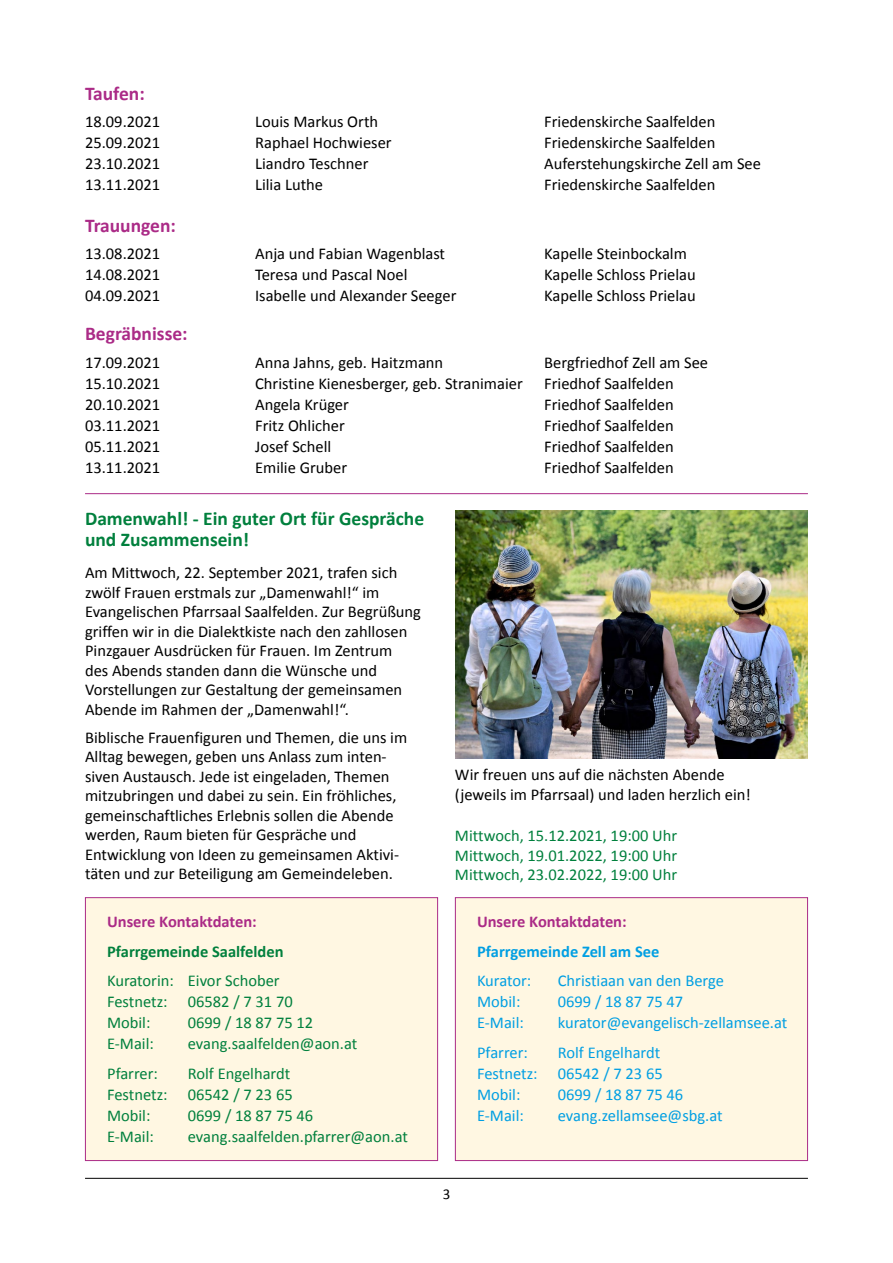
<style>
.page{position:relative;width:893px;height:1263px;background:#fff}
.page>*{position:absolute;margin:0;border:0;box-sizing:border-box;transform-origin:0 0}
.t1{font:700 19.5px/21px "Calibri";color:#00803d}
.t2{font:700 19.5px "Calibri";color:#ab2b87}
.t3{font:16.5px/19.5px "Calibri";color:#000}
.t4{font:16.5px/21px "Calibri";color:#00803d}
.t5{font:16.5px/21px "Calibri";color:#009fe3}
.t6{font:700 16.5px "Calibri";letter-spacing:-.005em;color:#ab2b87}
.t7{font:700 16.5px "Calibri";color:#00803d}
.t8{font:700 16.5px "Calibri";color:#009fe3}
.t9{font:15px "Calibri";color:#000}
</style>
<div class="page">
<hr style="left:85px;top:1178px;width:723px;height:1px;background:#000">
<div style="left:85px;top:898px;width:353px;height:262px;background:#fff7e2"></div>
<div style="left:85px;top:897px;width:353px;height:264px;border:1px solid #ab2b87"></div>
<div style="left:455px;top:898px;width:352px;height:262px;background:#fff7e2"></div>
<div style="left:455px;top:897px;width:353px;height:264px;border:1px solid #ab2b87"></div>
<hr style="left:85px;top:493px;width:723px;height:1px;background:#ab2b87">
<img style="left:455px;top:510px;width:353px;height:248px">
<p class="t2" style="left:85px;top:79px;width:61px">Taufen:</p>
<p class="t3" style="left:85px;top:111px;width:77px">18.09.2021</p>
<p class="t3" style="left:255px;top:111px;width:125px">Louis Markus Orth</p>
<p class="t3" style="left:544px;top:111px;width:173px">Friedenskirche Saalfelden</p>
<p class="t3" style="left:85px;top:132px;width:77px">25.09.2021</p>
<p class="t3" style="left:255px;top:132px;width:138px">Raphael Hochwieser</p>
<p class="t3" style="left:544px;top:132px;width:173px">Friedenskirche Saalfelden</p>
<p class="t3" style="left:85px;top:153px;width:77px">23.10.2021</p>
<p class="t3" style="left:255px;top:153px;width:115px">Liandro Teschner</p>
<p class="t3" style="left:544px;top:153px;width:218px">Auferstehungskirche Zell am See</p>
<p class="t3" style="left:85px;top:174px;width:77px">13.11.2021</p>
<p class="t3" style="left:255px;top:174px;width:69px">Lilia Luthe</p>
<p class="t3" style="left:544px;top:174px;width:173px">Friedenskirche Saalfelden</p>
<p class="t2" style="left:85px;top:212px;width:92px">Trauungen:</p>
<p class="t3" style="left:85px;top:243px;width:77px">13.08.2021</p>
<p class="t3" style="left:255px;top:243px;width:192px">Anja und Fabian Wagenblast</p>
<p class="t3" style="left:544px;top:243px;width:144px">Kapelle Steinbockalm</p>
<p class="t3" style="left:85px;top:264px;width:77px">14.08.2021</p>
<p class="t3" style="left:255px;top:264px;width:154px">Teresa und Pascal Noel</p>
<p class="t3" style="left:544px;top:264px;width:153px">Kapelle Schloss Prielau</p>
<p class="t3" style="left:85px;top:285px;width:77px">04.09.2021</p>
<p class="t3" style="left:255px;top:285px;width:203px">Isabelle und Alexander Seeger</p>
<p class="t3" style="left:544px;top:285px;width:153px">Kapelle Schloss Prielau</p>
<p class="t2" style="left:85px;top:320px;width:104px">Begräbnisse:</p>
<p class="t3" style="left:85px;top:352px;width:77px">17.09.2021</p>
<p class="t3" style="left:255px;top:352px;width:190px">Anna Jahns, geb. Haitzmann</p>
<p class="t3" style="left:544px;top:352px;width:165px">Bergfriedhof Zell am See</p>
<p class="t3" style="left:85px;top:373px;width:77px">15.10.2021</p>
<p class="t3" style="left:255px;top:373px;width:269px">Christine Kienesberger, geb. Stranimaier</p>
<p class="t3" style="left:544px;top:373px;width:131px">Friedhof Saalfelden</p>
<p class="t3" style="left:85px;top:394px;width:77px">20.10.2021</p>
<p class="t3" style="left:255px;top:394px;width:95px">Angela Krüger</p>
<p class="t3" style="left:544px;top:394px;width:131px">Friedhof Saalfelden</p>
<p class="t3" style="left:85px;top:415px;width:77px">03.11.2021</p>
<p class="t3" style="left:255px;top:415px;width:91px">Fritz Ohlicher</p>
<p class="t3" style="left:544px;top:415px;width:131px">Friedhof Saalfelden</p>
<p class="t3" style="left:85px;top:436px;width:77px">05.11.2021</p>
<p class="t3" style="left:255px;top:436px;width:78px">Josef Schell</p>
<p class="t3" style="left:544px;top:436px;width:131px">Friedhof Saalfelden</p>
<p class="t3" style="left:85px;top:457px;width:77px">13.11.2021</p>
<p class="t3" style="left:255px;top:457px;width:93px">Emilie Gruber</p>
<p class="t3" style="left:544px;top:457px;width:131px">Friedhof Saalfelden</p>
<p class="t1" style="left:85px;top:507px;width:341px">Damenwahl! - Ein guter Ort für Gespräche und Zusammensein!</p>
<p class="t3" style="left:85px;top:562px;width:337px">Am Mittwoch, 22. September 2021, trafen sich zwölf Frauen erstmals zur „Damenwahl!“ im Evangelischen Pfarrsaal Saalfelden. Zur Begrüßung griffen wir in die Dialektkiste nach den zahllosen Pinzgauer Ausdrücken für Frauen. Im Zentrum<br>des Abends standen dann die Wünsche und Vorstellungen zur Gestaltung der gemeinsamen Abende im Rahmen der „Damenwahl!“.</p>
<p class="t3" style="left:85px;top:727px;width:324px">Biblische Frauenfiguren und Themen, die uns im Alltag bewegen, geben uns Anlass zum inten&shy;siven Austausch. Jede ist eingeladen, Themen mitzubringen und dabei zu sein. Ein fröhliches, gemeinschaftliches Erlebnis sollen die Abende werden, Raum bieten für Gespräche und Entwicklung von Ideen zu gemeinsamen Aktivi&shy;täten und zur Beteiligung am Gemeindeleben.</p>
<p class="t3" style="left:455px;top:764px;width:297px">Wir freuen uns auf die nächsten Abende (jeweils im Pfarrsaal) und laden herzlich ein!</p>
<p class="t4" style="left:455px;top:825px;width:224px;line-height:19.5px;text-align:justify">Mittwoch, 15.12.2021, 19:00 Uhr Mittwoch, 19.01.2022, 19:00 Uhr Mittwoch, 23.02.2022, 19:00 Uhr</p>
<p class="t6" style="left:107px;top:910px;width:151px">Unsere Kontaktdaten:</p>
<p class="t7" style="left:107px;top:940px;width:178px">Pfarrgemeinde Saalfelden</p>
<p class="t4" style="left:107px;top:970px;width:187px">Kuratorin: Eivor Schober<br>Festnetz: 06582 / 7 31 70<br>Mobil:</p>
<p class="t4" style="left:188px;top:1012px;width:127px">0699 / 18 87 75 12</p>
<p class="t4" style="left:107px;top:1033px;width:48px">E-Mail:</p>
<p class="t4" style="left:188px;top:1033px;width:171px">evang.saalfelden@aon.at</p>
<p class="t4" style="left:107px;top:1062px;width:52px">Pfarrer:</p>
<p class="t4" style="left:107px;top:1062px;width:187px;text-indent:81px">Rolf Engelhardt<br>Festnetz: 06542 / 7 23 65<br>Mobil:</p>
<p class="t4" style="left:188px;top:1104px;width:127px">0699 / 18 87 75 46</p>
<p class="t4" style="left:107px;top:1125px;width:48px">E-Mail:</p>
<p class="t4" style="left:188px;top:1125px;width:222px">evang.saalfelden.pfarrer@aon.at</p>
<p class="t9" style="left:443px;top:1185px;width:9px">3</p>
<p class="t6" style="left:477px;top:910px;width:151px">Unsere Kontaktdaten:</p>
<p class="t8" style="left:477px;top:940px;width:184px">Pfarrgemeinde Zell am See</p>
<p class="t5" style="left:477px;top:970px;width:56px">Kurator:</p>
<p class="t5" style="left:558px;top:970px;width:168px">Christiaan van den Berge</p>
<p class="t5" style="left:477px;top:991px;width:45px">Mobil:</p>
<p class="t5" style="left:558px;top:991px;width:127px">0699 / 18 87 75 47</p>
<p class="t5" style="left:477px;top:1012px;width:48px">E-Mail:</p>
<p class="t5" style="left:558px;top:1012px;width:231px">kurator@evangelisch-zellamsee.at</p>
<p class="t5" style="left:477px;top:1041px;width:52px">Pfarrer:</p>
<p class="t5" style="left:477px;top:1041px;width:187px;text-indent:81px">Rolf Engelhardt<br>Festnetz: 06542 / 7 23 65<br>Mobil:</p>
<p class="t5" style="left:558px;top:1083px;width:127px">0699 / 18 87 75 46</p>
<p class="t5" style="left:477px;top:1104px;width:48px">E-Mail:</p>
<p class="t5" style="left:558px;top:1104px;width:166px">evang.zellamsee@sbg.at</p>
</div>
